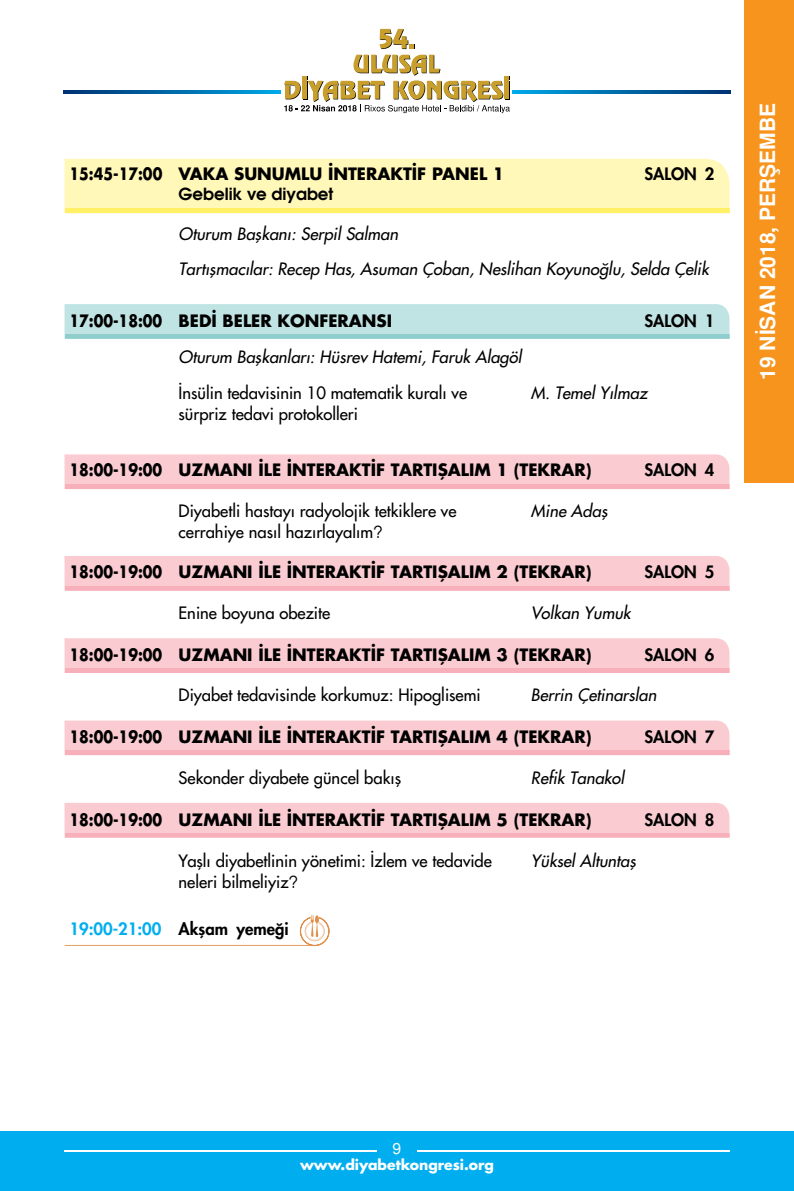
<style>
.page{position:relative;width:794px;height:1191px;background:#fff}
.page>*{position:absolute;margin:0;border:0;box-sizing:border-box;transform-origin:0 0}
.t1{font:700 21px "Helvetica Tr";color:#fff}
.t2{font:16.62px "Futura Bold Tr";color:#000;scale:.85 1}
.t3{font:16.62px "Futura Normal Tr";color:#000}
.t4{font:16.62px/35px "Futura Italic Tr";color:#000}
.t5{font:16.62px "Futura Heavy Tr";color:#000}
.t6{font:16.62px "Futura Heavy Tr";color:#00aeef}
.t7{font:16.62px "Futura Bold Tr";color:#000}
.t8{font:16.62px "Avant Garde Bold Tr";color:#000}
.t9{font:15.75px "Helvetica Normal Tr";color:#fff}
.t10{font:14px "Futura Bold Tr";color:#fff}
.s1{font-family:"Avant Garde Tr"}
.s2{color:#000}
</style>
<div class="page">
<div style="left:744px;top:0;width:50px;height:483px;background:#f7941e"></div>
<svg style="left:64px;top:90px;width:217px;height:3px"></svg>
<svg style="left:512px;top:90px;width:218px;height:3px"></svg>
<svg style="left:379px;top:29px;width:35px;height:20px"></svg>
<div style="left:0;top:1131px;width:794px;height:60px;background:#00aeef"></div>
<hr style="left:417px;top:1149px;width:313px;height:2px;background:#fff">
<hr style="left:64px;top:1149px;width:312px;height:2px;background:#fff">
<svg style="left:284px;top:55px;width:226px;height:58px"></svg>
<div style="left:64px;top:159px;width:665px;height:49px;background:#fff8b8"></div>
<div style="left:64px;top:208px;width:665px;height:5px;background:#fff065"></div>
<div style="left:64px;top:304px;width:665px;height:30px;background:#c0e3e3"></div>
<div style="left:64px;top:334px;width:665px;height:5px;background:#90cece"></div>
<div style="left:64px;top:638px;width:665px;height:30px;background:#faccd2"></div>
<div style="left:64px;top:668px;width:665px;height:5px;background:#f7afba"></div>
<div style="left:64px;top:720px;width:665px;height:30px;background:#faccd2"></div>
<div style="left:64px;top:750px;width:665px;height:5px;background:#f7afba"></div>
<div style="left:64px;top:803px;width:665px;height:29px;background:#faccd2"></div>
<div style="left:64px;top:832px;width:665px;height:5px;background:#f7afba"></div>
<div style="left:64px;top:556px;width:665px;height:30px;background:#faccd2"></div>
<hr style="left:64px;top:586px;width:665px;height:4px;background:#f7afba">
<div style="left:64px;top:454px;width:665px;height:30px;background:#faccd2"></div>
<div style="left:64px;top:484px;width:665px;height:5px;background:#f7afba"></div>
<svg style="left:64px;top:915px;width:266px;height:31px"></svg>
<p class="t2" style="left:69px;top:162px;width:210px">15:45-17:00 VAKA SUNUMLU</p>
<p class="t7" style="left:328px;top:162px;width:17px">İNTERAKTIF</p>
<p class="t7" style="left:432px;top:162px;width:23px">PANEL</p>
<p class="t7" style="left:493px;top:162px;width:13px">1</p>
<p class="t5" style="left:644px;top:162px;width:72px">SALON 2</p>
<p class="t8" style="left:179px;top:183px;width:156px">Gebelik ve diyabet</p>
<p class="t4" style="left:179px;top:216px;width:532px">Oturum Başkanı: Serpil Salman<br>Tartışmacılar: Recep Has, Asuman Çoban, Neslihan Koyunoğlu, Selda Çelik</p>
<p class="t2" style="left:69px;top:309px;width:381px">17:00-18:00 BEDİ BELER KONFERANSI</p>
<p class="t5" style="left:644px;top:309px;width:72px">SALON 1</p>
<p class="t4" style="left:179px;top:339px;width:344px">Oturum Başkanları: Hüsrev Hatemi, Faruk Alagöl</p>
<p class="t3" style="left:179px;top:381px;width:290px">İnsülin tedavisinin 10 matematik kuralı ve</p>
<p class="t4" style="left:531px;top:375px;width:118px">M. Temel Yılmaz</p>
<p class="t3" style="left:179px;top:402px;width:181px">sürpriz tedavi protokolleri</p>
<p class="t2" style="left:69px;top:458px;width:616px">18:00-19:00 UZMANI İLE İNTERAKTİF TARTIŞALIM 1 (TEKRAR)</p>
<p class="t5" style="left:644px;top:459px;width:72px">SALON 4</p>
<p class="t3" style="left:179px;top:500px;width:279px">Diyabetli hastayı radyolojik tetkiklere ve</p>
<p class="t4" style="left:531px;top:493px;width:78px">Mine Adaş</p>
<p class="t3" style="left:179px;top:521px;width:206px">cerrahiye nasıl hazırlayalım<span class="s1">?</span></p>
<p class="t2" style="left:69px;top:560px;width:616px">18:00-19:00 UZMANI İLE İNTERAKTİF TARTIŞALIM 2 (TEKRAR)</p>
<p class="t5" style="left:644px;top:560px;width:72px">SALON 5</p>
<p class="t3" style="left:179px;top:601px;width:153px">Enine boyuna obezite</p>
<p class="t4" style="left:531px;top:595px;width:101px">Volkan Yumuk</p>
<p class="t2" style="left:69px;top:642px;width:616px">18:00-19:00 UZMANI İLE İNTERAKTİF TARTIŞALIM 3 (TEKRAR)</p>
<p class="t5" style="left:644px;top:643px;width:72px">SALON 6</p>
<p class="t3" style="left:179px;top:684px;width:303px">Diyabet tedavisinde korkumuz: Hipoglisemi</p>
<p class="t4" style="left:531px;top:677px;width:127px">Berrin Çetinarslan</p>
<p class="t2" style="left:69px;top:725px;width:616px">18:00-19:00 UZMANI İLE İNTERAKTİF TARTIŞALIM 4 (TEKRAR)</p>
<p class="t5" style="left:644px;top:726px;width:72px">SALON 7</p>
<p class="t3" style="left:179px;top:767px;width:224px">Sekonder diyabete güncel bakış</p>
<p class="t4" style="left:531px;top:760px;width:95px">Refik Tanakol</p>
<p class="t2" style="left:69px;top:808px;width:616px">18:00-19:00 UZMANI İLE İNTERAKTİF TARTIŞALIM 5 (TEKRAR)</p>
<p class="t5" style="left:644px;top:809px;width:72px">SALON 8</p>
<p class="t3" style="left:179px;top:850px;width:315px">Yaşlı diyabetlinin yönetimi: İzlem ve tedavide</p>
<p class="t4" style="left:531px;top:843px;width:106px">Yüksel Altuntaş</p>
<p class="t3" style="left:179px;top:871px;width:121px">neleri bilmeliyiz<span class="s1">?</span></p>
<p class="t6" style="left:69px;top:918px;width:221px">19:00-21:00 <span class="s2">Akşam yemeği</span></p>
<p class="t1" style="left:755px;top:380px;width:278px;rotate:-90deg">19 NİSAN 2018, PERŞEMBE</p>
<p class="t9" style="left:392px;top:1138px;width:10px">9</p>
<p class="t10" style="left:300px;top:1155px;width:195px">WWW.DIYABETKONGRESI.ORG</p>
</div>
